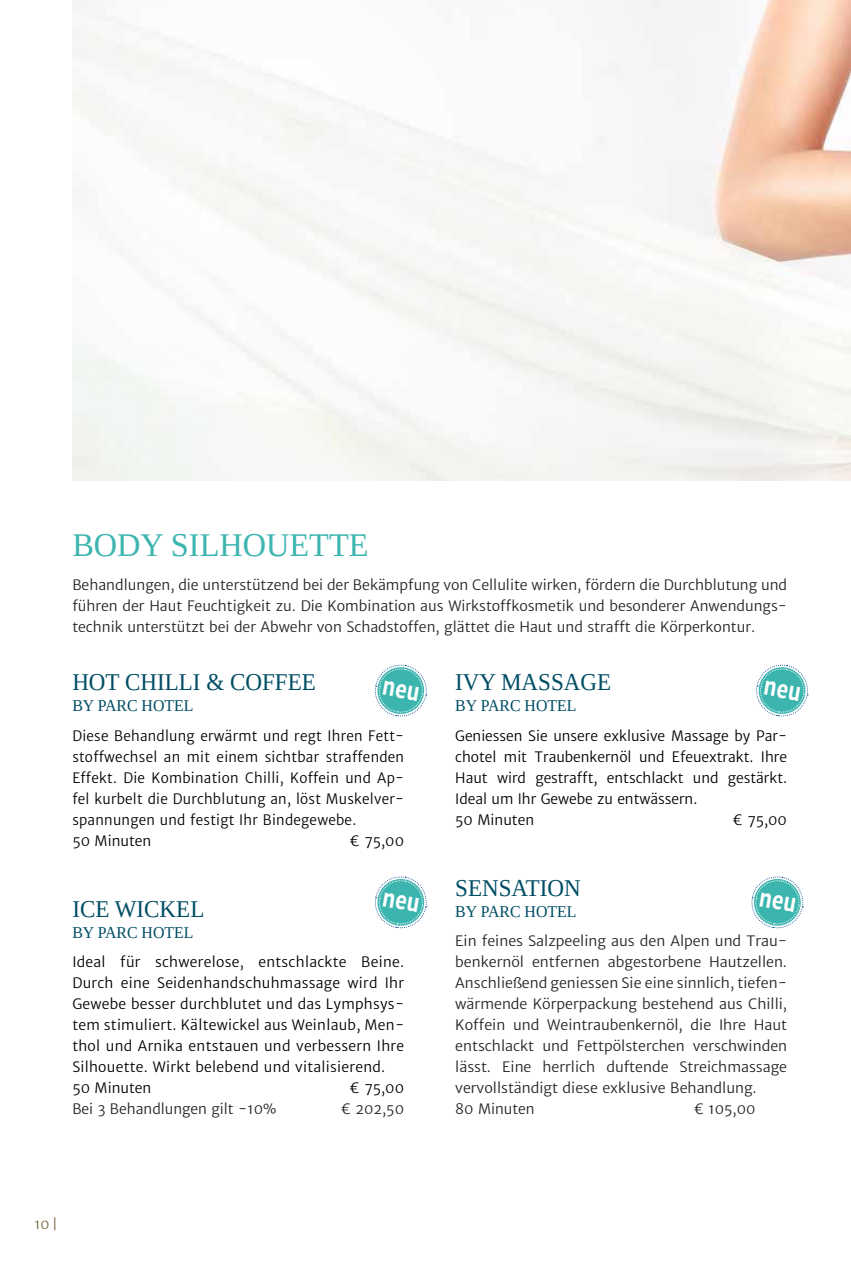
<style>
.page{position:relative;width:851px;height:1263px;background:#fff}
.page>*{position:absolute;margin:0;border:0;box-sizing:border-box;transform-origin:0 0}
.t1{font:33px "Tinos";color:#3db5af}
.t2{font:24px "Tinos";color:#004d64;scale:.96 1}
.t3{font:16.5px "Tinos";color:#004d64;scale:.96 1}
.t4{font:14.25px/21px "Merriweather Sans";color:#262327;text-align:justify}
.t5{font:14.25px/21px "Merriweather Sans";letter-spacing:.02em;color:#000}
.t6{font:14.25px/21px "Merriweather Sans";letter-spacing:.02em;color:#000;scale:.95 1}
.t7{font:14.25px/21px "Merriweather Sans";color:#000}
.t8{font:13.5px "Merriweather Sans";color:#75683b}
</style>
<div class="page">
<img style="left:72px;top:0;width:778px;height:480px">
<svg style="left:751px;top:876px;width:52px;height:53px"></svg>
<svg style="left:374px;top:664px;width:53px;height:53px"></svg>
<svg style="left:756px;top:664px;width:52px;height:53px"></svg>
<svg style="left:374px;top:876px;width:53px;height:53px"></svg>
<h1 class="t1" style="left:72px;top:523px;width:298px">BODY SILHOUETTE</h1>
<p class="t4" style="left:72px;top:574px;width:716px">Behandlungen, die unterstützend bei der Bekämpfung von Cellulite wirken, fördern die Durchblutung und führen der Haut Feuchtigkeit zu. Die Kombination aus Wirkstoffkosmetik und besonderer Anwendungs&shy;technik unterstützt bei der Abwehr von Schadstoffen, glättet die Haut und strafft die Körperkontur.</p>
<h2 class="t2" style="left:455px;top:667px;width:164px">IVY MASSAGE</h2>
<p class="t3" style="left:455px;top:695px;width:128px">BY PARC HOTEL</p>
<p class="t7" style="left:455px;top:725px;width:333px">Geniessen Sie unsere exklusive Massage by Par&shy;chotel mit Traubenkernöl und Efeuextrakt. Ihre Haut wird gestrafft, entschlackt und gestärkt.<br>Ideal um Ihr Gewebe zu entwässern.<br>50 Minuten</p>
<h2 class="t2" style="left:72px;top:667px;width:255px">HOT CHILLI &amp; COFFEE</h2>
<p class="t3" style="left:72px;top:695px;width:128px">BY PARC HOTEL</p>
<p class="t6" style="left:72px;top:725px;width:351px">Diese Behandlung erwärmt und regt Ihren Fett&shy;stoffwechsel an mit einem sichtbar straffenden Effekt. Die Kombination Chilli, Koffein und Ap&shy;fel kurbelt die Durchblutung an, löst Muskelver&shy;spannungen und festigt Ihr Bindegewebe.<br>50 Minuten</p>
<p class="t5" style="left:732px;top:809px;width:56px">€ 75,00</p>
<p class="t5" style="left:349px;top:830px;width:56px">€ 75,00</p>
<h2 class="t2" style="left:72px;top:893px;width:139px">ICE WICKEL</h2>
<p class="t3" style="left:72px;top:922px;width:128px">BY PARC HOTEL</p>
<p class="t5" style="left:72px;top:952px;width:333px">Ideal für schwerelose, entschlackte Beine.<br>Durch eine Seidenhandschuhmassage wird Ihr Gewebe besser durchblutet und das Lymphsys&shy;tem stimuliert. Kältewickel aus Weinlaub, Men&shy;thol und Arnika entstauen und verbessern Ihre Silhouette. Wirkt belebend und vitalisierend.<br>50 Minuten</p>
<p class="t5" style="left:349px;top:1078px;width:56px">€ 75,00</p>
<p class="t4" style="left:72px;top:1099px;width:205px">Bei 3 Behandlungen gilt -10%</p>
<p class="t4" style="left:340px;top:1099px;width:65px">€ 202,50</p>
<h2 class="t2" style="left:455px;top:872px;width:132px">SENSATION</h2>
<p class="t3" style="left:455px;top:901px;width:128px">BY PARC HOTEL</p>
<p class="t4" style="left:455px;top:931px;width:333px;text-align:left">Ein feines Salzpeeling aus den Alpen und Trau&shy;benkernöl entfernen abgestorbene Hautzellen.<br>Anschließend geniessen Sie eine sinnlich, tiefen&shy;wärmende Körperpackung bestehend aus Chilli, Koffein und Weintraubenkernöl, die Ihre Haut entschlackt und Fettpölsterchen verschwinden lässt. Eine herrlich duftende Streichmassage vervollständigt diese exklusive Behandlung.<br>80 Minuten</p>
<p class="t4" style="left:693px;top:1099px;width:63px">€ 105,00</p>
<p class="t8" style="left:34px;top:1216px;width:25px">10 |</p>
</div>
